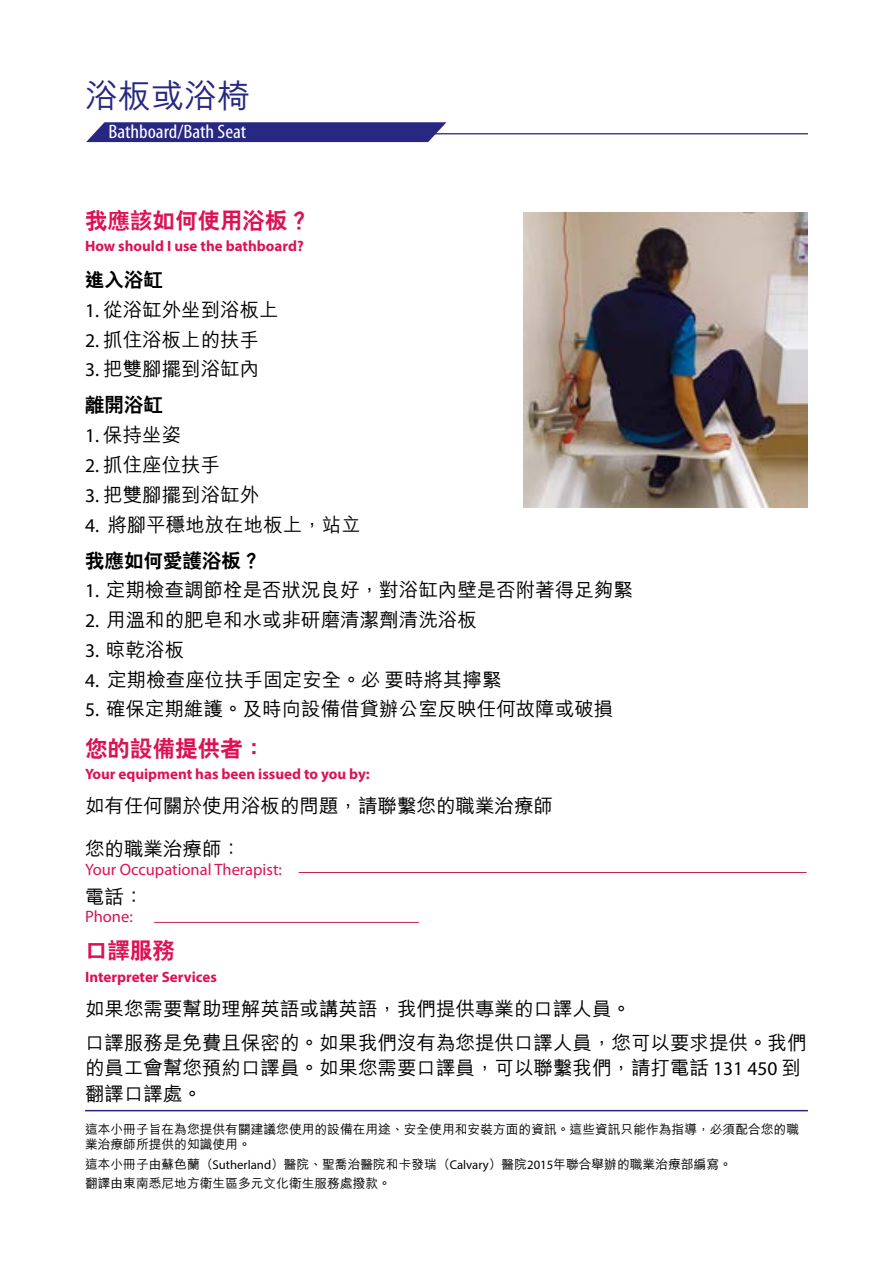
<style>
.page{position:relative;width:893px;height:1263px;background:#fff}
.page>*{position:absolute;margin:0;border:0;box-sizing:border-box;transform-origin:0 0}
.t1{font:500 33px "M Hei";color:#282781}
.t2{font:800 22.5px "C Hei 2";color:#dc1254}
.t3{font:500 19.5px/34px "M Hei";color:#000}
.t4{font:condensed 19.5px "Myriad Pro";color:#fff;scale:1.1 1}
.t5{font:800 19.5px "C Hei 2";color:#000}
.t6{font:16.5px "Myriad Pro";color:#dc1254}
.t7{font:700 15px "Myriad Pro";color:#dc1254}
.t8{font:500 12.75px/15.3px "M Hei";color:#000}
.s1{font-family:"Myriad Pro";font-weight:400}
</style>
<div class="page">
<hr style="left:279px;top:133px;width:529px;height:1px;background:#282781">
<svg style="left:86px;top:122px;width:360px;height:20px"></svg>
<hr style="left:85px;top:1110px;width:723px;height:1px;background:#282781">
<img style="left:523px;top:213px;width:285px;height:295px">
<hr style="left:299px;top:872px;width:507px;height:1px;background:#c02646">
<hr style="left:154px;top:922px;width:265px;height:1px;background:#c02646">
<h1 class="t1" style="left:85px;top:79px;width:166px">浴板或浴椅</h1>
<p class="t4" style="left:108px;top:120px;width:127px">Bathboard/Bath Seat</p>
<p class="t2" style="left:85px;top:208px;width:226px">我應該如何使用浴板？</p>
<p class="t7" style="left:85px;top:236px;width:220px">How should I use the bathboard?</p>
<p class="t5" style="left:85px;top:269px;width:79px">進入浴缸</p>
<p class="t3" style="left:85px;top:293px;width:195px"><span class="s1">1.</span> 從浴缸外坐到浴板上</p>
<p class="t3" style="left:85px;top:323px;width:176px"><span class="s1">2.</span> 抓住浴板上的扶手</p>
<p class="t3" style="left:85px;top:353px;width:176px"><span class="s1">3.</span> 把雙腳擺到浴缸內</p>
<p class="t5" style="left:85px;top:395px;width:79px">離開浴缸</p>
<p class="t3" style="left:85px;top:418px;width:98px"><span class="s1">1.</span> 保持坐姿</p>
<p class="t3" style="left:85px;top:448px;width:137px"><span class="s1">2.</span> 抓住座位扶手</p>
<p class="t3" style="left:85px;top:478px;width:176px"><span class="s1">3.</span> 把雙腳擺到浴缸外</p>
<p class="t3" style="left:85px;top:508px;width:277px"><span class="s1">4.</span> 將腳平穩地放在地板上，站立</p>
<p class="t5" style="left:85px;top:550px;width:177px">我應如何愛護浴板？</p>
<p class="t3" style="left:85px;top:574px;width:549px"><span class="s1">1.</span> 定期檢查調節栓是否狀況良好，對浴缸內壁是否附著得足夠緊</p>
<p class="t3" style="left:85px;top:603px;width:393px"><span class="s1">2.</span> 用溫和的肥皂和水或非研磨清潔劑清洗浴板</p>
<p class="t3" style="left:85px;top:633px;width:101px"><span class="s1">3.</span> 晾乾浴板</p>
<p class="t3" style="left:85px;top:663px;width:418px"><span class="s1">4.</span> 定期檢查座位扶手固定安全。必要時將其擰緊</p>
<p class="t3" style="left:85px;top:693px;width:530px"><span class="s1">5.</span> 確保定期維護。及時向設備借貸辦公室反映任何故障或破損</p>
<p class="t2" style="left:85px;top:736px;width:181px">您的設備提供者：</p>
<p class="t7" style="left:85px;top:764px;width:286px">Your equipment has been issued to you by:</p>
<p class="t3" style="left:85px;top:789px;width:469px">如有任何關於使用浴板的問題，請聯繫您的職業治療師</p>
<p class="t3" style="left:85px;top:832px;width:157px">您的職業治療師：</p>
<p class="t6" style="left:85px;top:859px;width:198px">Your Occupational Therapist:</p>
<p class="t3" style="left:85px;top:880px;width:60px">電話：</p>
<p class="t6" style="left:85px;top:907px;width:49px">Phone:</p>
<p class="t2" style="left:85px;top:939px;width:91px">口譯服務</p>
<p class="t7" style="left:85px;top:967px;width:133px">Interpreter Services</p>
<p class="t3" style="left:85px;top:992px;width:723px">如果您需要幫助理解英語或講英語，我們提供專業的口譯人員。<br>口譯服務是免費且保密的。如果我們沒有為您提供口譯人員，您可以要求提供。我們</p>
<p class="t3" style="left:85px;top:1056px;width:717px;line-height:25.5px">的員工會幫您預約口譯員。如果您需要口譯員，可以聯繫我們，請打電話 <span class="s1">131 450</span> 到翻譯口譯處。</p>
<p class="t8" style="left:85px;top:1122px;width:715px">這本小冊子旨在為您提供有關建議您使用的設備在用途、安全使用和安裝方面的資訊。這些資訊只能作為指導，必須配合您的職業治療師所提供的知識使用。</p>
<p class="t8" style="left:85px;top:1154px;width:648px;line-height:19.5px">這本小冊子由蘇色蘭（<span class="s1">Sutherland</span>）醫院、聖喬治醫院和卡發瑞（<span class="s1">Calvary</span>）醫院<span class="s1">2015</span>年聯合舉辦的職業治療部編寫。翻譯由東南悉尼地方衛生區多元文化衛生服務處撥款。</p>
</div>
